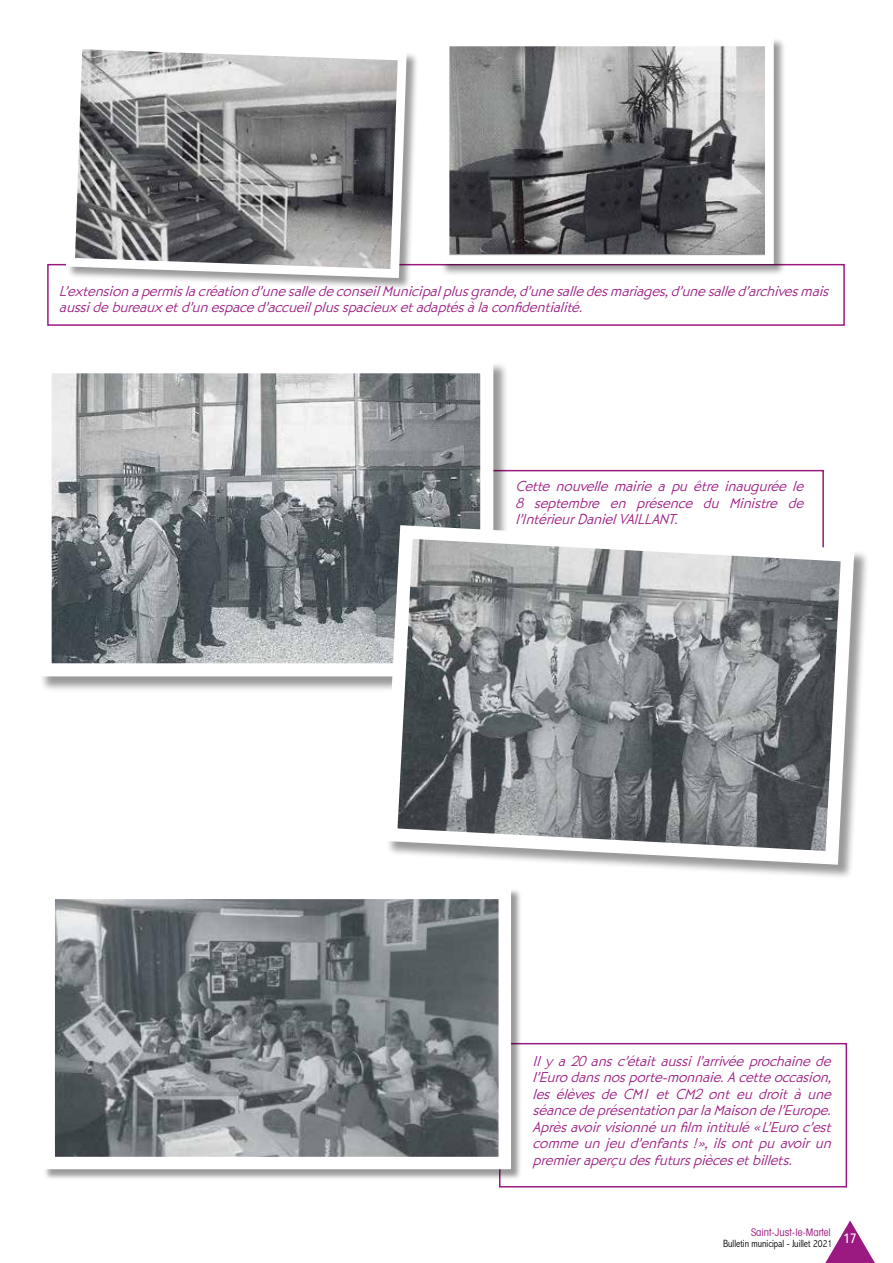
<style>
.page{position:relative;width:893px;height:1263px;background:#fff}
.page>*{position:absolute;margin:0;border:0;box-sizing:border-box;transform-origin:0 0}
.t1{font:italic 300 15px/16.5px "Bernhard Got URW";color:#9b1a81;text-align:justify}
.t2{font:300 condensed 10.5px "Abadi";color:#000}
.t3{font:condensed 10.5px "Avant Garde";color:#9b1a81}
</style>
<div class="page">
<svg style="left:825px;top:1220px;width:50px;height:43px"></svg>
<div style="left:47px;top:264px;width:798px;height:62px;border:2px solid #9b1a81"></div>
<div style="left:66px;top:41px;width:353px;height:249px;background:#000;opacity:.4"></div>
<svg style="left:61px;top:41px;width:350px;height:242px"></svg>
<div style="left:441px;top:37px;width:345px;height:239px;background:#000;opacity:.4"></div>
<img style="left:451px;top:48px;width:313px;height:205px">
<div style="left:441px;top:38px;width:333px;height:226px;border:9px solid #fff"></div>
<div style="left:476px;top:470px;width:348px;height:104px;border:2px solid #9b1a81"></div>
<div style="left:40px;top:362px;width:469px;height:330px;background:#000;opacity:.4"></div>
<img style="left:53px;top:374px;width:426px;height:288px">
<div style="left:39px;top:360px;width:454px;height:316px;border:13px solid #fff"></div>
<div style="left:385px;top:527px;width:485px;height:353px;background:#000;opacity:.4"></div>
<svg style="left:377px;top:518px;width:484px;height:353px"></svg>
<div style="left:499px;top:1043px;width:348px;height:144px;border:2px solid #9b1a81"></div>
<div style="left:44px;top:888px;width:479px;height:292px;background:#000;opacity:.4"></div>
<img style="left:56px;top:900px;width:442px;height:256px">
<p class="t1" style="left:59px;top:283px;width:776px">L’extensionapermislacréationd’unesalledeconseilMunicipalplusgrande,d’unesalledesmariages,d’unesalled’archivesmais aussidebureauxetd’unespaced’accueilplusspacieuxetadaptésàlaconfidentialité.</p>
<p class="t1" style="left:515px;top:478px;width:294px">Cette nouvelle mairie a pu être inaugurée le 8 septembre en présence du Ministre de l’IntérieurDanielVAILLANT.</p>
<p class="t1" style="left:533px;top:1053px;width:305px">Ilya20ansc’étaitaussil’arrivéeprochainede l’Eurodansnosporte-monnaie.Acetteoccasion, les élèves de CM1 et CM2 ont eu droit à une séancedeprésentationparlaMaisondel’Europe.<br>Aprèsavoirvisionnéunfilm intitulé«L’Euroc’est commeunjeud’enfants!»,ilsontpuavoirun premieraperçudesfuturspiècesetbillets.</p>
<p class="t3" style="left:751px;top:1226px;width:81px">Saint-Just-le-Martel</p>
<p class="t2" style="left:723px;top:1237px;width:135px">Bulletin municipal - Juillet 2021 <sup>17</sup></p>
</div>
